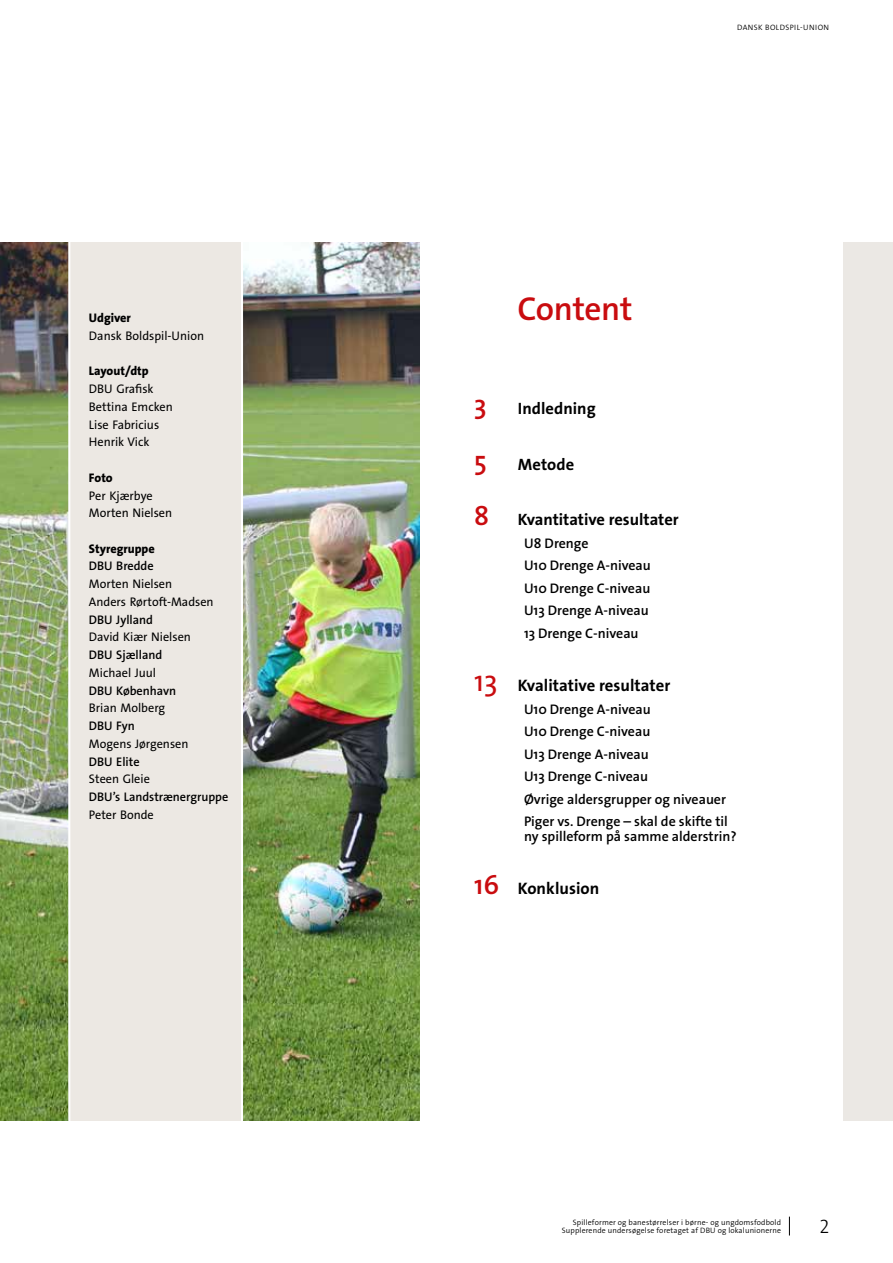
<style>
.page{position:relative;width:893px;height:1263px;background:#fff}
.page>*{position:absolute;margin:0;border:0;box-sizing:border-box;transform-origin:0 0}
.t1{font:600 33.45px "The Sans OT6";letter-spacing:-.01em;color:#c90c0f}
.t2{font:300 19.5px "The Sans OT3";color:#000}
.t3{font:700 16.65px "The Sans OT7";letter-spacing:.005em;color:#000}
.t4{font:700 16.5px "The Sans OT7";color:#000}
.t5{font:600 13.95px/22.5px "The Sans OT6";color:#000}
.t6{font:12.45px/17.7px "The Sans OT5 Plain";color:#000}
.t7{font:600 12.45px "The Sans OT6";color:#000}
.t8{font:800 12.45px "The Sans OT8";color:#000}
.t9{font:300 7.8px/8.2px "The Sans OT4";letter-spacing:.02em;color:#000;text-align:right}
.t10{font:300 7.8px "The Sans OT4";letter-spacing:.05em;color:#000}
.s1{font-family:"The Sans OT6";font-weight:600;font-size:27.15px;color:#c90c0f}
.s2{font-family:"The Sans OT5 Plain";font-weight:400;font-size:29.25px;color:#c90c0f}
</style>
<div class="page">
<svg style="left:789px;top:1216px;width:1px;height:19px"></svg>
<img style="left:0;top:242px;width:420px;height:878px">
<div style="left:70px;top:242px;width:172px;height:878px;background:#ece8e3"></div>
<div style="left:844px;top:242px;width:49px;height:878px;background:#ebe8e4"></div>
<hr style="left:68px;top:234px;width:2px;height:898px;background:#fff">
<hr style="left:241px;top:234px;width:2px;height:898px;background:#fff">
<p class="t8" style="left:89px;top:310px;width:43px">Udgiver</p>
<p class="t6" style="left:89px;top:327px;width:117px">Dansk Boldspil-Union</p>
<p class="t8" style="left:89px;top:363px;width:61px">Layout/dtp</p>
<p class="t6" style="left:89px;top:380px;width:85px">DBU Grafisk<br>Bettina Emcken<br>Lise Fabricius<br>Henrik Vick</p>
<p class="t8" style="left:89px;top:470px;width:25px">Foto</p>
<p class="t6" style="left:89px;top:487px;width:85px">Per Kjærbye<br>Morten Nielsen</p>
<p class="t8" style="left:89px;top:540px;width:67px">Styregruppe</p>
<p class="t7" style="left:89px;top:558px;width:66px">DBU Bredde</p>
<p class="t6" style="left:89px;top:575px;width:126px">Morten Nielsen<br>Anders Rørtoft-Madsen</p>
<p class="t7" style="left:89px;top:611px;width:66px">DBU Jylland</p>
<p class="t6" style="left:89px;top:628px;width:103px">David Kiær Nielsen</p>
<p class="t7" style="left:89px;top:647px;width:75px">DBU Sjælland</p>
<p class="t6" style="left:89px;top:664px;width:69px">Michael Juul</p>
<p class="t7" style="left:89px;top:682px;width:89px">DBU København</p>
<p class="t6" style="left:89px;top:699px;width:78px">Brian Molberg</p>
<p class="t7" style="left:89px;top:718px;width:47px">DBU Fyn</p>
<p class="t6" style="left:89px;top:735px;width:101px">Mogens Jørgensen</p>
<p class="t7" style="left:89px;top:753px;width:52px">DBU Elite</p>
<p class="t6" style="left:89px;top:770px;width:62px">Steen Gleie</p>
<p class="t7" style="left:89px;top:789px;width:141px">DBU’s Landstrænergruppe</p>
<p class="t6" style="left:89px;top:806px;width:66px">Peter Bonde</p>
<p class="t10" style="left:737px;top:23px;width:93px">DANSK BOLDSPIL-UNION</p>
<h1 class="t1" style="left:517px;top:287px;width:117px">Content</h1>
<p class="t4" style="left:474px;top:398px;width:123px"><span class="s1">3</span> Indledning</p>
<p class="t4" style="left:474px;top:454px;width:102px"><span class="s1">5</span> Metode</p>
<p class="t4" style="left:474px;top:509px;width:206px"><span class="s1">8</span> Kvantitative resultater</p>
<p class="t5" style="left:524px;top:532px;width:128px">U8 Drenge<br>U10 Drenge A-niveau<br>U10 Drenge C-niveau<br>U13 Drenge A-niveau<br>13 Drenge C-niveau</p>
<p class="t3" style="left:474px;top:675px;width:198px"><span class="s2">13</span> Kvalitative resultater</p>
<p class="t5" style="left:524px;top:698px;width:205px">U10 Drenge A-niveau<br>U10 Drenge C-niveau<br>U13 Drenge A-niveau<br>U13 Drenge C-niveau<br>Øvrige aldersgrupper og niveauer<br>Piger vs. Drenge – skal de skifte til</p>
<p class="t5" style="left:524px;top:825px;width:214px">ny spilleform på samme alderstrin?</p>
<p class="t3" style="left:474px;top:878px;width:127px"><span class="s1">16</span> Konklusion</p>
<p class="t9" style="left:562px;top:1218px;width:221px">Spilleformer og banestørrelser i børne- og ungdomsfodbold<br>Supplerende undersøgelse foretaget af DBU og lokalunionerne</p>
<h2 class="t2" style="left:819px;top:1214px;width:11px">2</h2>
</div>
